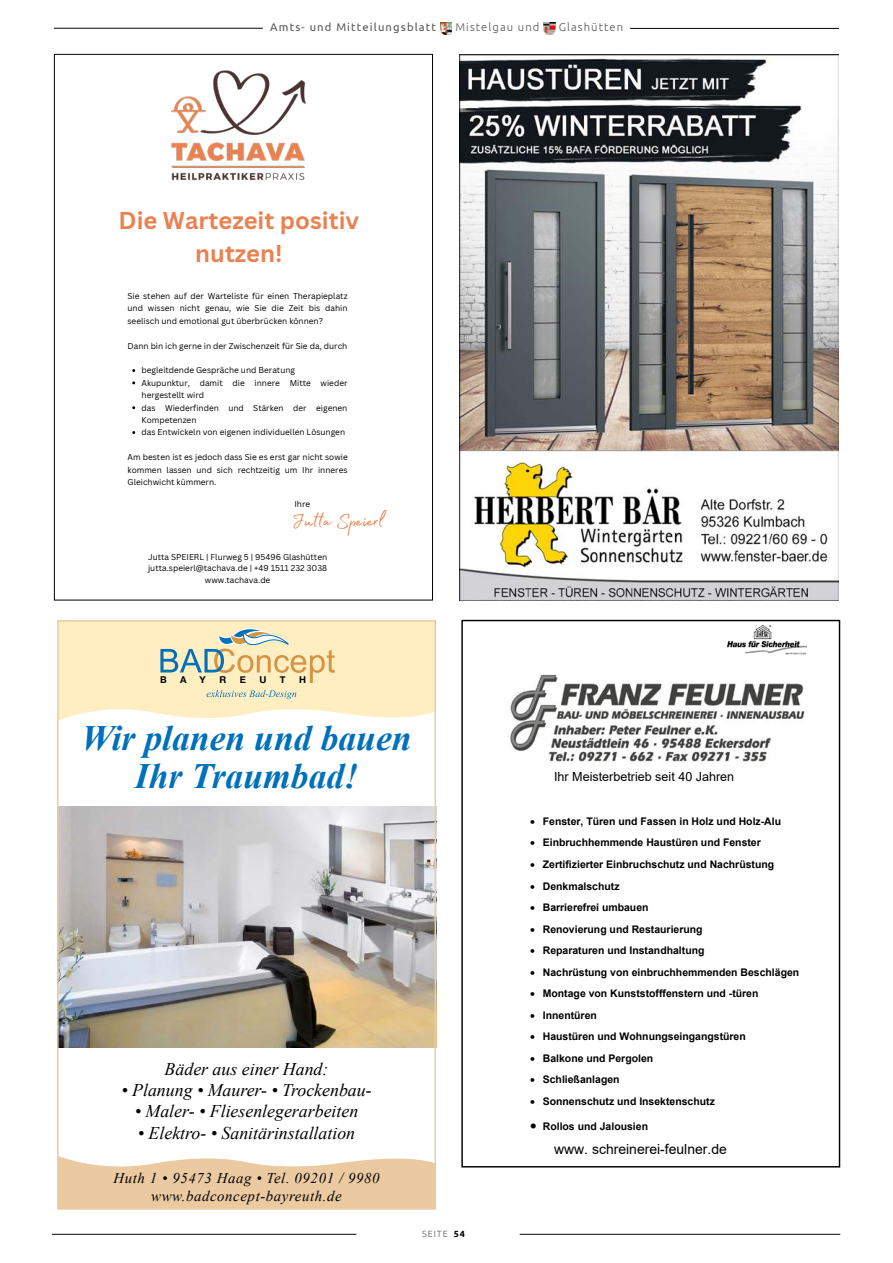
<style>
.page{position:relative;width:893px;height:1263px;background:#fff}
.page>*{position:absolute;margin:0;border:0;box-sizing:border-box;transform-origin:0 0}
.t1{font:italic 700 35.7px/38px "Times New Roman";color:#0070ba;text-align:center}
.t2{font:24.3px "Madelyn Fill";color:#ea8151}
.t3{font:700 23.7px/32.8px "Canva Sans";color:#ea8151;text-align:center}
.t4{font:italic 17.85px "Times New Roman";color:#000}
.t5{font:italic 14.85px/17.9px "Times New Roman";letter-spacing:.04em;color:#000;text-align:center}
.t6{font:13.95px "Arial";color:#000}
.t7{font:12.6px "Arial";color:#000}
.t8{font:11.25px "Ubuntu";letter-spacing:.1em;color:#575756}
.t9{font:300 11.25px "Ubuntu";letter-spacing:.095em;color:#575756}
.t10{font:700 10.5px "Arial";color:#000}
.t11{font:700 9.45px "Helvetica Neue";color:#000}
.t12{font:300 9px "Ubuntu";letter-spacing:.1em;color:#575756}
.t13{font:8.25px/12.5px "Canva Sans";color:#000;text-align:justify}
.s1{font-weight:700;color:#000}
</style>
<div class="page">
<hr style="left:52px;top:1234px;width:304px;height:1px;background:#000">
<hr style="left:520px;top:1234px;width:320px;height:1px;background:#000">
<hr style="left:54px;top:28px;width:209px;height:1px;background:#000">
<hr style="left:630px;top:28px;width:209px;height:1px;background:#000">
<svg style="left:440px;top:22px;width:12px;height:12px"></svg>
<svg style="left:544px;top:22px;width:11px;height:13px"></svg>
<img style="left:59px;top:806px;width:375px;height:241px">
<svg style="left:57px;top:1154px;width:379px;height:56px;background:#eed2b0"></svg>
<svg style="left:57px;top:620px;width:379px;height:101px;background:#f6e9c2"></svg>
<img style="left:171px;top:70px;width:135px;height:111px">
<img style="left:727px;top:626px;width:79px;height:29px">
<img style="left:510px;top:674px;width:295px;height:88px">
<img style="left:460px;top:54px;width:378px;height:547px">
<h3 class="t8" style="left:270px;top:20px;width:167px">Amts- und Mitteilungsblatt</h3>
<h3 class="t9" style="left:455px;top:20px;width:85px">Mistelgau und</h3>
<h3 class="t9" style="left:559px;top:20px;width:66px">Glashütten</h3>
<h3 class="t3" style="left:119px;top:204px;width:242px">Die Wartezeit positiv nutzen!</h3>
<p class="t13" style="left:128px;top:290px;width:222px">Sie stehen auf der Warteliste für einen Therapieplatz und wissen nicht genau, wie Sie die Zeit bis dahin seelisch und emotional gut überbrücken können?</p>
<p class="t13" style="left:128px;top:339px;width:221px">Dann bin ich gerne in der Zwischenzeit für Sie da, durch</p>
<p class="t13" style="left:142px;top:364px;width:207px;text-align:left">begleitdende Gespräche und Beratung<br>Akupunktur, damit die innere Mitte wieder hergestellt wird<br>das Wiederfinden und Stärken der eigenen Kompetenzen<br>das Entwickeln von eigenen individuellen Lösungen</p>
<p class="t13" style="left:128px;top:451px;width:222px">Am besten ist es jedoch dass Sie es erst gar nicht sowie kommen lassen und sich rechtzeitig um Ihr inneres Gleichwicht kümmern.</p>
<h2 class="t2" style="left:292px;top:502px;width:94px">Jutta Speierl</h2>
<p class="t13" style="left:294px;top:498px;width:17px">Ihre</p>
<p class="t13" style="left:148px;top:551px;width:181px;line-height:11.4px;text-align:center">Jutta SPEIERL | Flurweg 5 | 95496 Glashütten jutta.speierl@tachava.de | +49 1511 232 3038 www.tachava.de</p>
<p class="t11" style="left:160px;top:672px;width:8px">B</p>
<p class="t11" style="left:180px;top:672px;width:8px">A</p>
<p class="t11" style="left:200px;top:672px;width:8px">Y</p>
<p class="t11" style="left:219px;top:672px;width:8px">R</p>
<p class="t11" style="left:240px;top:672px;width:8px">E</p>
<p class="t11" style="left:259px;top:672px;width:8px">U</p>
<p class="t11" style="left:280px;top:672px;width:7px">T</p>
<p class="t11" style="left:299px;top:672px;width:8px">H</p>
<h1 class="t1" style="left:81px;top:718px;width:332px">Wir planen und bauen<br>Ihr Traumbad!</h1>
<h3 class="t4" style="left:165px;top:1056px;width:165px">Bäder aus einer Hand:</h3>
<h3 class="t4" style="left:121px;top:1078px;width:252px">• Planung • Maurer- • Trockenbau-</h3>
<h3 class="t4" style="left:135px;top:1099px;width:225px">• Maler- • Fliesenlegerarbeiten</h3>
<h3 class="t4" style="left:138px;top:1120px;width:219px">• Elektro- • Sanitärinstallation</h3>
<h3 class="t5" style="left:114px;top:1169px;width:267px">Huth 1 • 95473 Haag • Tel. 09201 / 9980 www.badconcept-bayreuth.de</h3>
<p class="t12" style="left:422px;top:1228px;width:44px">SEITE <span class="s1">54</span></p>
<h3 class="t7" style="left:554px;top:768px;width:182px">Ihr Meisterbetrieb seit 40 Jahren</h3>
<p class="t10" style="left:530px;top:814px;width:252px">• Fenster, Türen und Fassen in Holz und Holz-Alu</p>
<p class="t10" style="left:530px;top:835px;width:232px">• Einbruchhemmende Haustüren und Fenster</p>
<p class="t10" style="left:530px;top:857px;width:245px">• Zertifizierter Einbruchschutz und Nachrüstung</p>
<p class="t10" style="left:530px;top:878px;width:91px">• Denkmalschutz</p>
<p class="t10" style="left:530px;top:900px;width:120px">• Barrierefrei umbauen</p>
<p class="t10" style="left:530px;top:921px;width:174px">• Renovierung und Restaurierung</p>
<p class="t10" style="left:530px;top:943px;width:176px">• Reparaturen und Instandhaltung</p>
<p class="t10" style="left:530px;top:964px;width:271px">• Nachrüstung von einbruchhemmenden Beschlägen</p>
<p class="t10" style="left:530px;top:986px;width:230px">• Montage von Kunststofffenstern und -türen</p>
<p class="t10" style="left:530px;top:1008px;width:68px">• Innentüren</p>
<p class="t10" style="left:530px;top:1029px;width:217px">• Haustüren und Wohnungseingangstüren</p>
<p class="t10" style="left:530px;top:1051px;width:125px">• Balkone und Pergolen</p>
<p class="t10" style="left:530px;top:1072px;width:91px">• Schließanlagen</p>
<p class="t10" style="left:530px;top:1094px;width:186px">• Sonnenschutz und Insektenschutz</p>
<p class="t10" style="left:530px;top:1119px;width:119px">• Rollos und Jalousien</p>
<h3 class="t6" style="left:554px;top:1139px;width:174px">www. schreinerei-feulner.de</h3>
</div>
